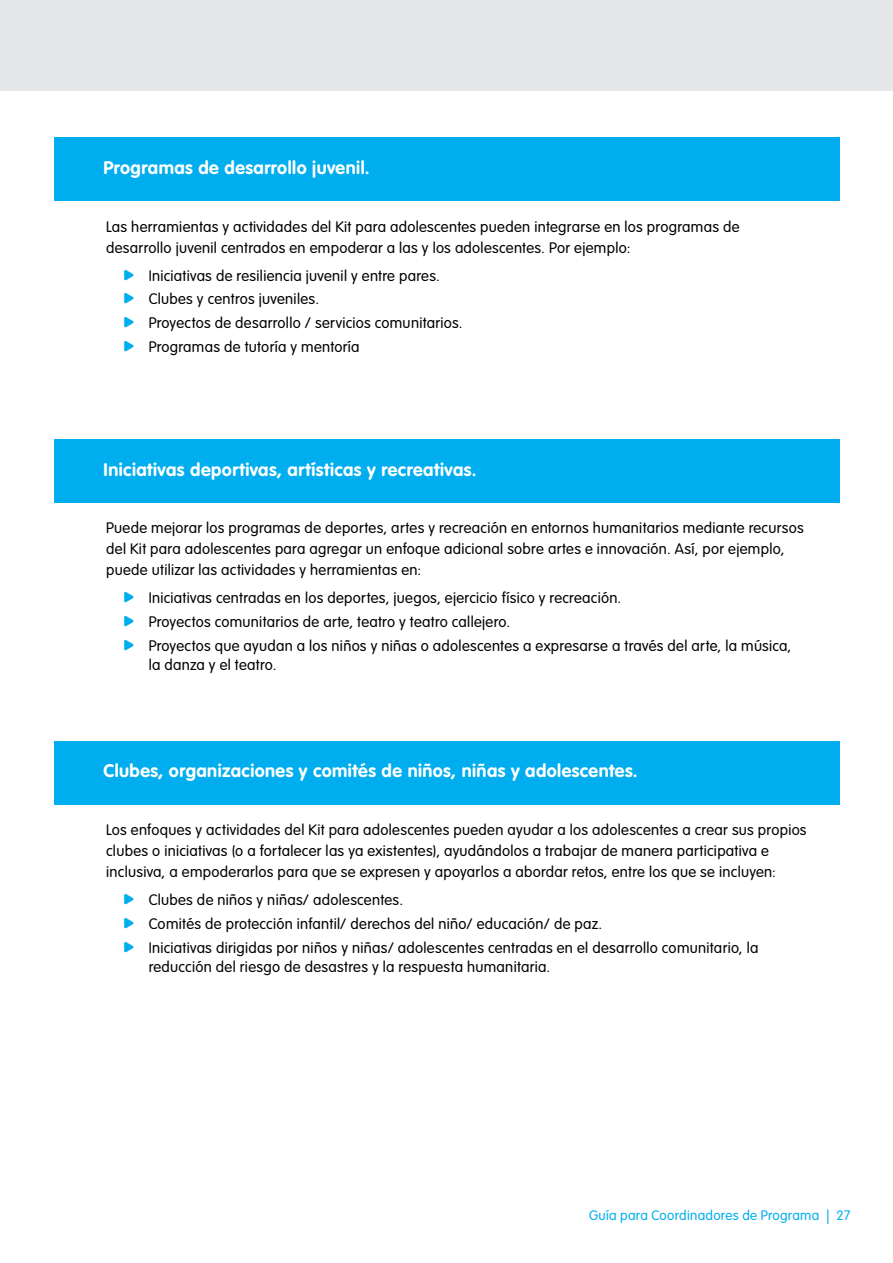
<style>
.page{position:relative;width:893px;height:1263px;background:#fff}
.page>*{position:absolute;margin:0;border:0;box-sizing:border-box;transform-origin:0 0}
.t1{font:700 18px "VAG Rounded Std";letter-spacing:.025em;color:#fff}
.t2{font:300 15px/21px "VAG Rounded Std";letter-spacing:.02em;color:#000}
.t3{font:300 13.5px "VAG Rounded Std";letter-spacing:.02em;color:#00aeef}
.s1{color:#00aeef}
</style>
<div class="page">
<div style="left:0;top:0;width:893px;height:91px;background:#e6e7e8"></div>
<div style="left:54px;top:138px;width:785px;height:63px;background:#00aeef"></div>
<div style="left:54px;top:440px;width:785px;height:63px;background:#00aeef"></div>
<div style="left:54px;top:741px;width:785px;height:63px;background:#00aeef"></div>
<p class="t1" style="left:104px;top:157px;width:268px">Programas de desarrollo juvenil.</p>
<p class="t2" style="left:106px;top:216px;width:635px">Las herramientas y actividades del Kit para adolescentes pueden integrarse en los programas de desarrollo juvenil centrados en empoderar a las y los adolescentes. Por ejemplo:</p>
<p class="t2" style="left:123px;top:265px;width:318px"><span class="s1">•</span> Iniciativas de resiliencia juvenil y entre pares.</p>
<p class="t2" style="left:123px;top:289px;width:197px"><span class="s1">•</span> Clubes y centros juveniles.</p>
<p class="t2" style="left:123px;top:313px;width:341px"><span class="s1">•</span> Proyectos de desarrollo / servicios comunitarios.</p>
<p class="t2" style="left:123px;top:337px;width:238px"><span class="s1">•</span> Programas de tutoría y mentoría</p>
<p class="t1" style="left:104px;top:459px;width:374px">Iniciativas deportivas, artísticas y recreativas.</p>
<p class="t2" style="left:106px;top:518px;width:699px">Puede mejorar los programas de deportes, artes y recreación en entornos humanitarios mediante recursos del Kit para adolescentes para agregar un enfoque adicional sobre artes e innovación. Así, por ejemplo, puede utilizar las actividades y herramientas en:</p>
<p class="t2" style="left:123px;top:588px;width:500px"><span class="s1">•</span> Iniciativas centradas en los deportes, juegos, ejercicio físico y recreación.</p>
<p class="t2" style="left:123px;top:612px;width:389px"><span class="s1">•</span> Proyectos comunitarios de arte, teatro y teatro callejero.</p>
<p class="t2" style="left:149px;top:636px;width:644px;line-height:19.5px;text-indent:-26px"><span class="s1">•</span> Proyectos que ayudan a los niños y niñas o adolescentes a expresarse a través del arte, la música, la danza y el teatro.</p>
<p class="t1" style="left:104px;top:760px;width:536px">Clubes, organizaciones y comités de niños, niñas y adolescentes.</p>
<p class="t2" style="left:106px;top:820px;width:702px">Los enfoques y actividades del Kit para adolescentes pueden ayudar a los adolescentes a crear sus propios clubes o iniciativas (o a fortalecer las ya existentes), ayudándolos a trabajar de manera participativa e inclusiva, a empoderarlos para que se expresen y apoyarlos a abordar retos, entre los que se incluyen:</p>
<p class="t2" style="left:123px;top:890px;width:281px"><span class="s1">•</span> Clubes de niños y niñas/ adolescentes.</p>
<p class="t2" style="left:123px;top:914px;width:480px"><span class="s1">•</span> Comités de protección infantil/ derechos del niño/ educación/ de paz.</p>
<p class="t2" style="left:149px;top:938px;width:611px;line-height:19.5px;text-indent:-26px"><span class="s1">•</span> Iniciativas dirigidas por niños y niñas/ adolescentes centradas en el desarrollo comunitario, la reducción del riesgo de desastres y la respuesta humanitaria.</p>
<p class="t3" style="left:589px;top:1208px;width:263px">Guía para Coordinadores de Programa | 27</p>
</div>
